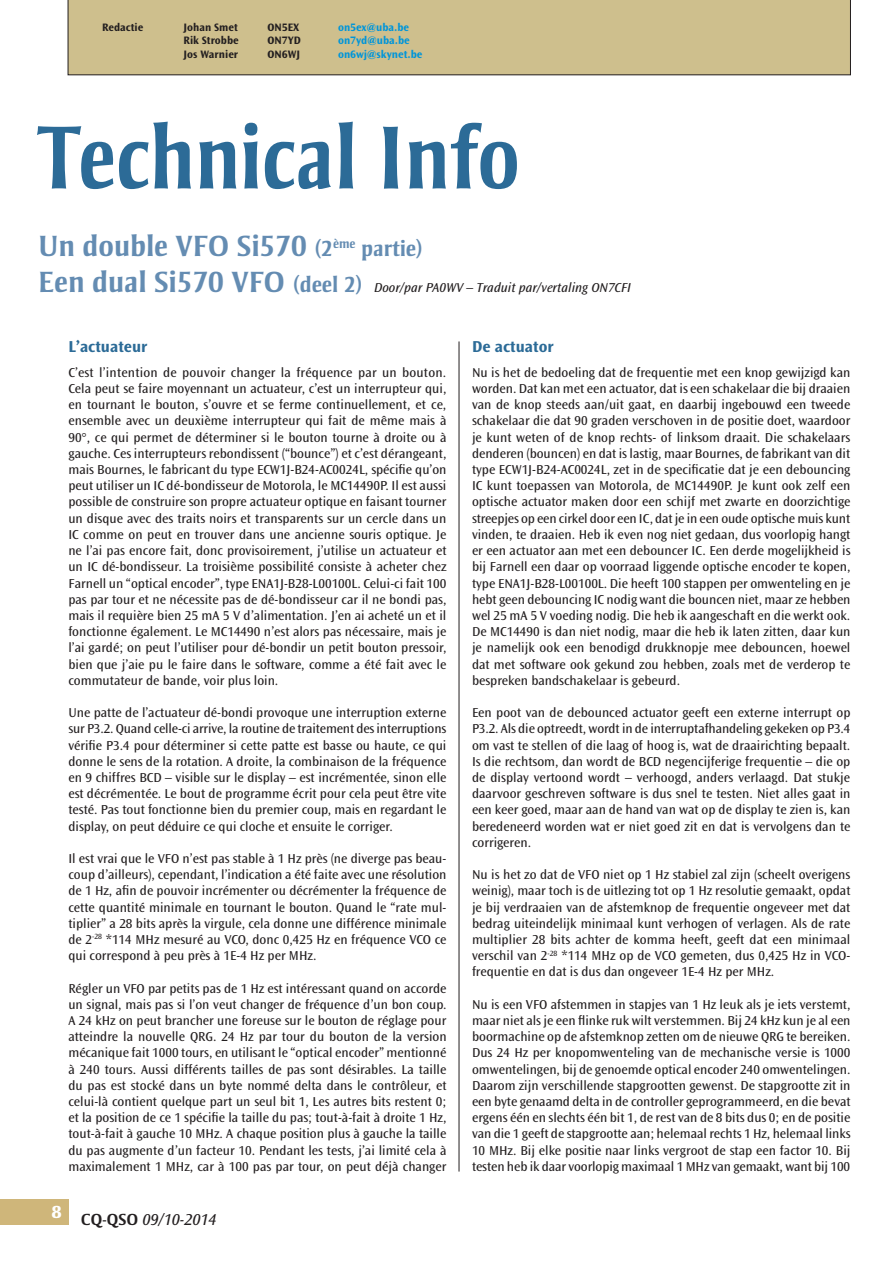
<style>
.page{position:relative;width:893px;height:1263px;background:#fff}
.page>*{position:absolute;margin:0;border:0;box-sizing:border-box;transform-origin:0 0}
.t1{font:700 91.5px "Strayhorn MT Std";color:#2c6b97;scale:.9 1}
.t2{font:700 30px "Strayhorn MT Std";color:#648cb2}
.t3{font:700 16.5px "Ocean Sans Std";color:#2c6b97}
.t4{font:italic 16.5px "Ocean Sans Std";color:#231f20}
.t5{font:13.5px/16.2px "Ocean Sans Std";color:#231f20;text-align:justify}
.t6{font:italic 13.5px "Ocean Sans Std";color:#231f20}
.t7{font:700 11.25px "Ocean Sans Std";color:#231f20}
.t8{font:700 11.25px "Ocean Sans Std";color:#0095d9}
.s1{font-size:22.5px}
.s2{font-family:"Strayhorn MT Std";font-weight:700;font-style:normal;font-size:30px;color:#648cb2}
.s3{font-family:"Strayhorn MT Std";font-weight:700;font-style:normal;font-size:22.5px;color:#648cb2}
.s4{font-family:"Strayhorn MT Std";font-weight:700;font-style:normal}
</style>
<div class="page">
<hr style="left:459px;top:341px;width:1px;height:830px;background:#231f20">
<div style="left:68px;top:0;width:783px;height:75px;background:#cebf8d"></div>
<div style="left:0;top:1199px;width:68px;height:26px;background:#cfb67a"></div>
<p class="t7" style="left:102px;top:21px;width:43px">Redactie</p>
<p class="t7" style="left:184px;top:21px;width:56px">Johan Smet</p>
<p class="t7" style="left:268px;top:21px;width:33px">ON5EX</p>
<p class="t8" style="left:338px;top:21px;width:73px">on5ex@uba.be</p>
<p class="t7" style="left:184px;top:34px;width:57px">Rik Strobbe</p>
<p class="t7" style="left:268px;top:34px;width:35px">ON7YD</p>
<p class="t8" style="left:338px;top:34px;width:73px">on7yd@uba.be</p>
<p class="t7" style="left:184px;top:48px;width:56px">Jos Warnier</p>
<p class="t7" style="left:268px;top:48px;width:34px">ON6WJ</p>
<p class="t8" style="left:338px;top:48px;width:86px">on6wj@skynet.be</p>
<h1 class="t1" style="left:38px;top:104px;width:537px">Technical Info</h1>
<h2 class="t2" style="left:38px;top:228px;width:387px">Un double VFO Si570 <span class="s1">(2</span><sup>ème</sup> <span class="s1">partie)</span></h2>
<p class="t6" style="left:38px;top:280px;width:594px"><span class="s2">Een dual Si570 VFO</span> <span class="s3">(deel 2)</span> Door/par PA0WV – Traduit par/vertaling ON7CFI</p>
<p class="t3" style="left:68px;top:337px;width:81px">L’actuateur</p>
<p class="t5" style="left:68px;top:364px;width:380px">C’est l’intention de pouvoir changer la fréquence par un bouton.<br>Cela peut se faire moyennant un actuateur, c’est un interrupteur qui, en tournant le bouton, s’ouvre et se ferme continuellement, et ce, ensemble avec un deuxième interrupteur qui fait de même mais à 90°, ce qui permet de déterminer si le bouton tourne à droite ou à gauche. Ces interrupteurs rebondissent (“bounce”) et c’est dérangeant, mais Bournes, le fabricant du type ECW1J-B24-AC0024L, spécifie qu’on peut utiliser un IC dé-bondisseur de Motorola, le MC14490P. Il est aussi possible de construire son propre actuateur optique en faisant tourner un disque avec des traits noirs et transparents sur un cercle dans un IC comme on peut en trouver dans une ancienne souris optique. Je ne l’ai pas encore fait, donc provisoirement, j’utilise un actuateur et un IC dé-bondisseur. La troisième possibilité consiste à acheter chez Farnell un “optical encoder”, type ENA1J-B28-L00100L. Celui-ci fait 100 pas par tour et ne nécessite pas de dé-bondisseur car il ne bondi pas, mais il requière bien 25 mA 5 V d’alimentation. J’en ai acheté un et il fonctionne également. Le MC14490 n’est alors pas nécessaire, mais je l’ai gardé; on peut l’utiliser pour dé-bondir un petit bouton pressoir, bien que j’aie pu le faire dans le software, comme a été fait avec le commutateur de bande, voir plus loin.</p>
<p class="t5" style="left:68px;top:705px;width:380px">Une patte de l’actuateur dé-bondi provoque une interruption externe sur P3.2. Quand celle-ci arrive, la routine de traitement des interruptions vérifie P3.4 pour déterminer si cette patte est basse ou haute, ce qui donne le sens de la rotation. A droite, la combinaison de la fréquence en 9 chiffres BCD – visible sur le display – est incrémentée, sinon elle est décrémentée. Le bout de programme écrit pour cela peut être vite testé. Pas tout fonctionne bien du premier coup, mais en regardant le display, on peut déduire ce qui cloche et ensuite le corriger.</p>
<p class="t5" style="left:68px;top:850px;width:380px">Il est vrai que le VFO n’est pas stable à 1 Hz près (ne diverge pas beau&shy;coup d’ailleurs), cependant, l’indication a été faite avec une résolution de 1 Hz, afin de pouvoir incrémenter ou décrémenter la fréquence de cette quantité minimale en tournant le bouton. Quand le “rate mul&shy;tiplier” a 28 bits après la virgule, cela donne une différence minimale de 2<sup>-28</sup> *114 MHz mesuré au VCO, donc 0,425 Hz en fréquence VCO ce qui correspond à peu près à 1E-4 Hz per MHz.</p>
<p class="t5" style="left:68px;top:980px;width:380px">Régler un VFO par petits pas de 1 Hz est intéressant quand on accorde un signal, mais pas si l’on veut changer de fréquence d’un bon coup.<br>A 24 kHz on peut brancher une foreuse sur le bouton de réglage pour atteindre la nouvelle QRG. 24 Hz par tour du bouton de la version mécanique fait 1000 tours, en utilisant le “optical encoder” mentionné à 240 tours. Aussi différents tailles de pas sont désirables. La taille du pas est stocké dans un byte nommé delta dans le contrôleur, et celui-là contient quelque part un seul bit 1, Les autres bits restent 0; et la position de ce 1 spécifie la taille du pas; tout-à-fait à droite 1 Hz, tout-à-fait à gauche 10 MHz. A chaque position plus à gauche la taille du pas augmente d’un facteur 10. Pendant les tests, j’ai limité cela à maximalement 1 MHz, car à 100 pas par tour, on peut déjà changer</p>
<p class="t4" style="left:52px;top:1210px;width:166px"><sup>8</sup> <span class="s4">CQ-QSO</span> 09/10-2014</p>
<p class="t3" style="left:472px;top:337px;width:83px">De actuator</p>
<p class="t5" style="left:472px;top:364px;width:380px">Nu is het de bedoeling dat de frequentie met een knop gewijzigd kan worden. Dat kan met een actuator, dat is een schakelaar die bij draaien van de knop steeds aan/uit gaat, en daarbij ingebouwd een tweede schakelaar die dat 90 graden verschoven in de positie doet, waardoor je kunt weten of de knop rechts- of linksom draait. Die schakelaars denderen (bouncen) en dat is lastig, maar Bournes, de fabrikant van dit type ECW1J-B24-AC0024L, zet in de specificatie dat je een debouncing IC kunt toepassen van Motorola, de MC14490P. Je kunt ook zelf een optische actuator maken door een schijf met zwarte en doorzichtige streepjes op een cirkel door een IC, dat je in een oude optische muis kunt vinden, te draaien. Heb ik even nog niet gedaan, dus voorlopig hangt er een actuator aan met een debouncer IC. Een derde mogelijkheid is bij Farnell een daar op voorraad liggende optische encoder te kopen, type ENA1J-B28-L00100L. Die heeft 100 stappen per omwenteling en je hebt geen debouncing IC nodig want die bouncen niet, maar ze hebben wel 25 mA 5 V voeding nodig. Die heb ik aangeschaft en die werkt ook.<br>De MC14490 is dan niet nodig, maar die heb ik laten zitten, daar kun je namelijk ook een benodigd drukknopje mee debouncen, hoewel dat met software ook gekund zou hebben, zoals met de verderop te bespreken bandschakelaar is gebeurd.</p>
<p class="t5" style="left:472px;top:705px;width:380px">Een poot van de debounced actuator geeft een externe interrupt op P3.2. Als die optreedt, wordt in de interruptafhandeling gekeken op P3.4 om vast te stellen of die laag of hoog is, wat de draairichting bepaalt.<br>Is die rechtsom, dan wordt de BCD negencijferige frequentie – die op de display vertoond wordt – verhoogd, anders verlaagd. Dat stukje daarvoor geschreven software is dus snel te testen. Niet alles gaat in een keer goed, maar aan de hand van wat op de display te zien is, kan beredeneerd worden wat er niet goed zit en dat is vervolgens dan te corrigeren.</p>
<p class="t5" style="left:472px;top:867px;width:380px">Nu is het zo dat de VFO niet op 1 Hz stabiel zal zijn (scheelt overigens weinig), maar toch is de uitlezing tot op 1 Hz resolutie gemaakt, opdat je bij verdraaien van de afstemknop de frequentie ongeveer met dat bedrag uiteindelijk minimaal kunt verhogen of verlagen. Als de rate multiplier 28 bits achter de komma heeft, geeft dat een minimaal verschil van 2<sup>-28</sup> *114 MHz op de VCO gemeten, dus 0,425 Hz in VCO&shy;frequentie en dat is dus dan ongeveer 1E-4 Hz per MHz.</p>
<p class="t5" style="left:472px;top:996px;width:380px">Nu is een VFO afstemmen in stapjes van 1 Hz leuk als je iets verstemt, maar niet als je een flinke ruk wilt verstemmen. Bij 24 kHz kun je al een boormachine op de afstemknop zetten om de nieuwe QRG te bereiken.<br>Dus 24 Hz per knopomwenteling van de mechanische versie is 1000 omwentelingen, bij de genoemde optical encoder 240 omwentelingen.<br>Daarom zijn verschillende stapgrootten gewenst. De stapgrootte zit in een byte genaamd delta in de controller geprogrammeerd, en die bevat ergens één en slechts één bit 1, de rest van de 8 bits dus 0; en de positie van die 1 geeft de stapgrootte aan; helemaal rechts 1 Hz, helemaal links 10 MHz. Bij elke positie naar links vergroot de stap een factor 10. Bij testen heb ik daar voorlopig maximaal 1 MHz van gemaakt, want bij 100</p>
</div>
